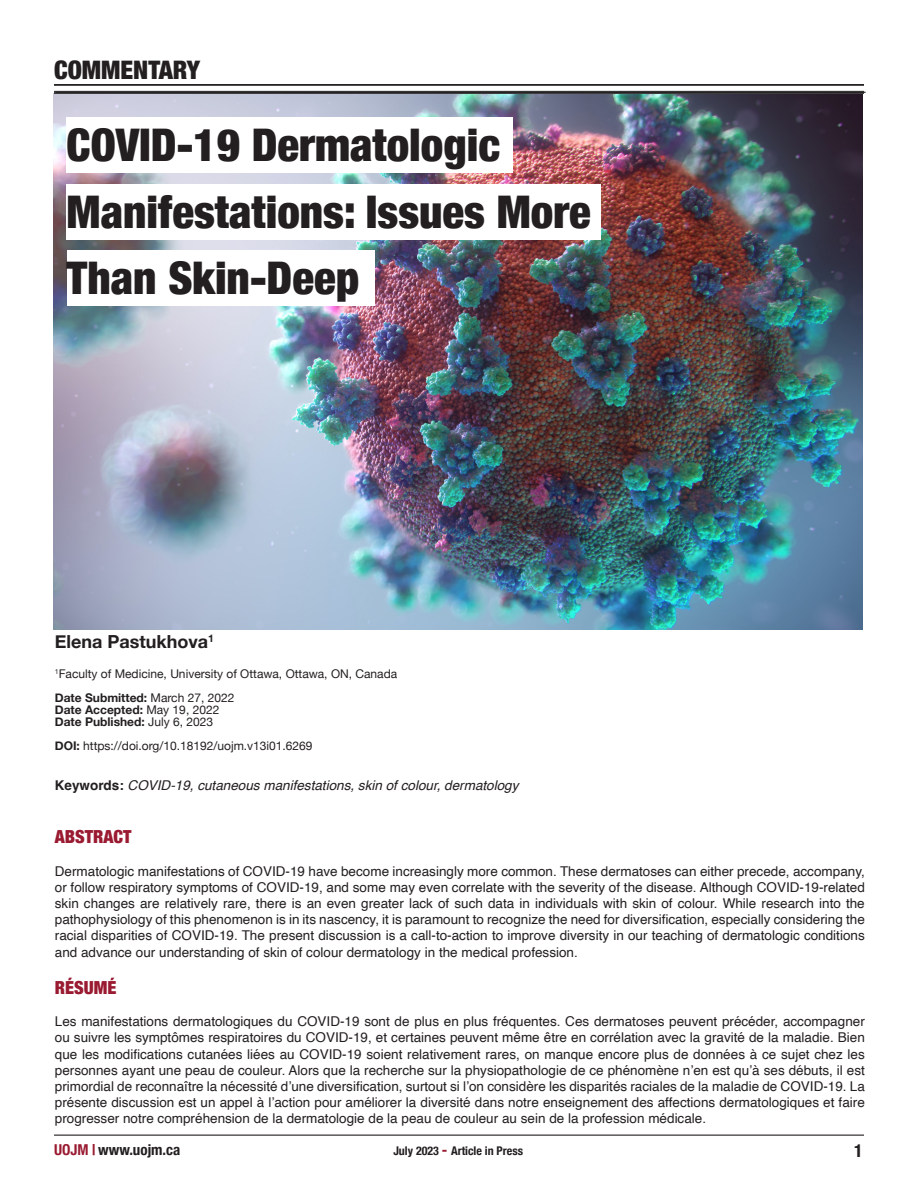
<style>
.page{position:relative;width:918px;height:1188px;background:#fff}
.page>*{position:absolute;margin:0;border:0;box-sizing:border-box;transform-origin:0 0}
.t1{font:900 condensed 45px "Helvetica Neue";color:#231f20}
.t2{font:900 condensed 25.5px "Helvetica Neue";color:#231f20}
.t3{font:700 18px "Helvetica Neue";color:#231f20}
.t4{font:900 condensed 18px "Helvetica Neue";color:#991a31}
.t5{font:700 condensed 18px "Helvetica Neue";color:#231f20}
.t6{font:700 condensed 15px "Helvetica Neue";color:#231f20}
.t7{font:13.5px/16.2px "Helvetica";color:#231f20;text-align:justify}
.t8{font:italic 13.5px "Helvetica";color:#231f20}
.t9{font:12px "Helvetica Neue";color:#231f20}
.t10{font:700 12px "Helvetica Neue";color:#231f20}
.t11{font:700 condensed 12px "Helvetica Neue";color:#231f20}
.s1{font-weight:400}
.s2{font-weight:700}
.s3{font-weight:700;font-style:normal}
.s4{color:#991a31}
.s5{font-size:15px;color:#991a31}
</style>
<div class="page">
<img style="left:54px;top:94px;width:809px;height:536px">
<hr style="left:54px;top:1135px;width:810px;height:1px;background:#231f20">
<hr style="left:54px;top:91px;width:810px;height:3px;background:#3e3e3f">
<hr style="left:54px;top:84px;width:810px;height:2px;background:#231f20">
<hr style="left:56px;top:92px;width:810px;height:1px;background:#231f20">
<div style="left:67px;top:184px;width:534px;height:56px;background:#fff"></div>
<div style="left:67px;top:118px;width:446px;height:55px;background:#fff"></div>
<div style="left:67px;top:251px;width:307px;height:55px;background:#fff"></div>
<p class="t2" style="left:54px;top:49px;width:148px">COMMENTARY</p>
<p class="t1" style="left:67px;top:108px;width:435px">COVID-19 Dermatologic</p>
<p class="t1" style="left:67px;top:175px;width:526px">Manifestations: Issues More</p>
<p class="t1" style="left:67px;top:241px;width:294px">Than Skin-Deep</p>
<p class="t3" style="left:55px;top:627px;width:161px">Elena Pastukhova<sup>1</sup></p>
<p class="t9" style="left:55px;top:665px;width:344px"><sup>1</sup>Faculty of Medicine, University of Ottawa, Ottawa, ON, Canada</p>
<p class="t10" style="left:55px;top:688px;width:181px">Date Submitted: <span class="s1">March 27, 2022</span></p>
<p class="t10" style="left:55px;top:700px;width:166px">Date Accepted: <span class="s1">May 19, 2022</span></p>
<p class="t10" style="left:55px;top:712px;width:160px">Date Published: <span class="s1">July 6, 2023</span></p>
<p class="t9" style="left:55px;top:737px;width:259px"><span class="s2">DOI:</span> https://doi.org/10.18192/uojm.v13i01.6269</p>
<p class="t8" style="left:55px;top:774px;width:465px"><span class="s3">Keywords:</span> COVID-19, cutaneous manifestations, skin of colour, dermatology</p>
<p class="t4" style="left:55px;top:822px;width:78px">ABSTRACT</p>
<p class="t7" style="left:55px;top:863px;width:812px">Dermatologic manifestations of COVID-19 have become increasingly more common. These dermatoses can either precede, accompany, or follow respiratory symptoms of COVID-19, and some may even correlate with the severity of the disease. Although COVID-19-related skin changes are relatively rare, there is an even greater lack of such data in individuals with skin of colour. While research into the pathophysiology of this phenomenon is in its nascency, it is paramount to recognize the need for diversification, especially considering the racial disparities of COVID-19. The present discussion is a call-to-action to improve diversity in our teaching of dermatologic conditions and advance our understanding of skin of colour dermatology in the medical profession.</p>
<p class="t4" style="left:55px;top:973px;width:63px">RÉSUMÉ</p>
<p class="t7" style="left:55px;top:1014px;width:812px">Les manifestations dermatologiques du COVID-19 sont de plus en plus fréquentes. Ces dermatoses peuvent précéder, accompagner ou suivre les symptômes respiratoires du COVID-19, et certaines peuvent même être en corrélation avec la gravité de la maladie. Bien que les modifications cutanées liées au COVID-19 soient relativement rares, on manque encore plus de données à ce sujet chez les personnes ayant une peau de couleur. Alors que la recherche sur la physiopathologie de ce phénomène n’en est qu’à ses débuts, il est primordial de reconnaître la nécessité d’une diversification, surtout si l’on considère les disparités raciales de la maladie de COVID-19. La présente discussion est un appel à l’action pour améliorer la diversité dans notre enseignement des affections dermatologiques et faire progresser notre compréhension de la dermatologie de la peau de couleur au sein de la profession médicale.</p>
<p class="t6" style="left:54px;top:1137px;width:128px"><span class="s4">UOJM |</span> www.uojm.ca</p>
<p class="t11" style="left:393px;top:1140px;width:131px">July 2023 <span class="s5">-</span> Article in Press</p>
<p class="t5" style="left:854px;top:1136px;width:10px">1</p>
</div>
